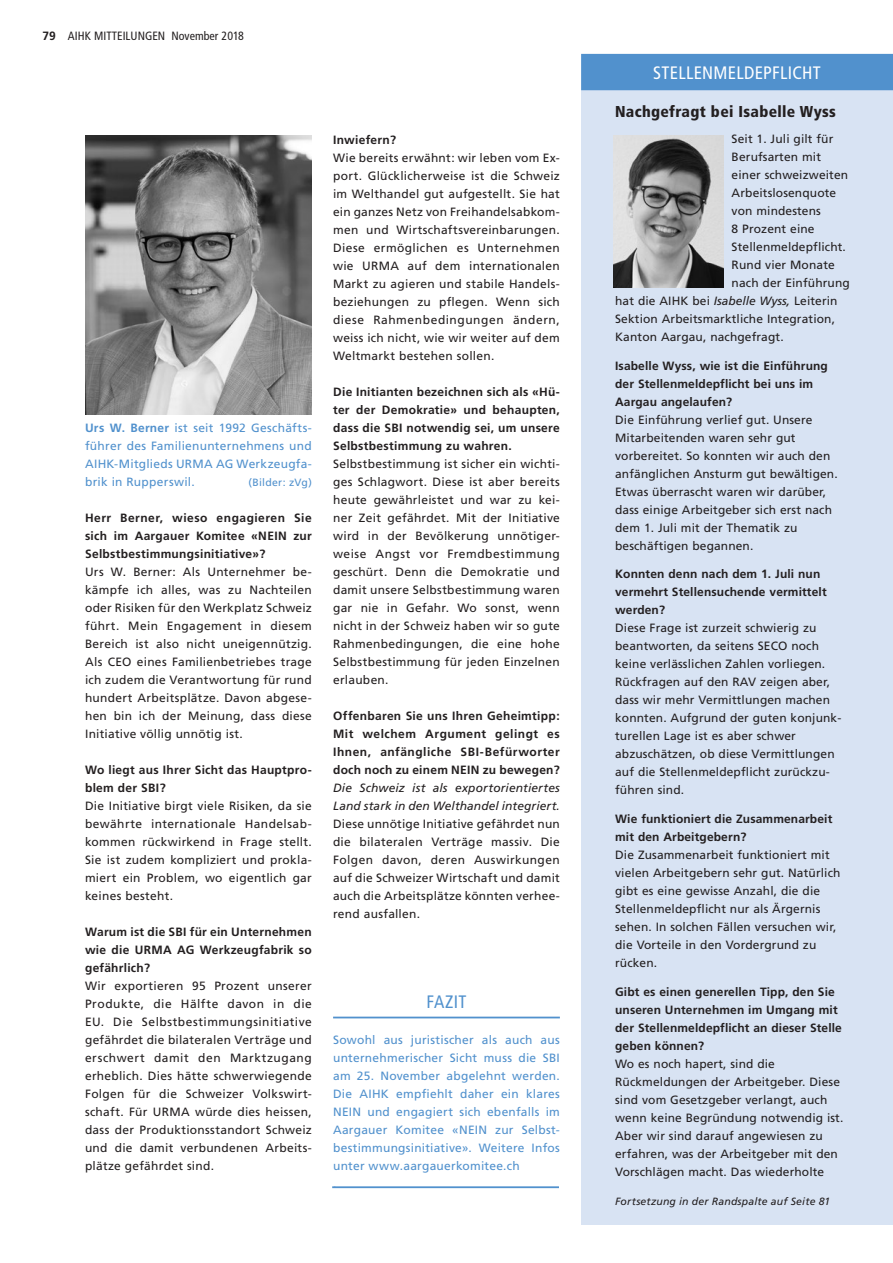
<style>
.page{position:relative;width:893px;height:1263px;background:#fff}
.page>*{position:absolute;margin:0;border:0;box-sizing:border-box;transform-origin:0 0}
.t1{font:condensed 18px "Frutiger";letter-spacing:.02em;color:#fff}
.t2{font:condensed 18px "Frutiger";letter-spacing:.015em;color:#5191cd}
.t3{font:900 condensed 15.75px "Frutiger";letter-spacing:.02em;color:#231f20}
.t4{font:12px/18px "Frutiger";letter-spacing:.01em;color:#231f20;text-align:justify}
.t5{font:700 12px/18px "Frutiger";letter-spacing:.01em;color:#231f20}
.t6{font:12px/18px "Frutiger";letter-spacing:.02em;color:#5191cd;text-align:justify}
.t7{font:italic 12px/18px "Frutiger";letter-spacing:.01em;color:#231f20}
.t8{font:condensed 12px "Frutiger";color:#231f20}
.t9{font:italic 10.5px "Frutiger";letter-spacing:.02em;color:#231f20}
.t10{font:10.5px "Frutiger";letter-spacing:.02em;color:#5191cd}
.s1{font-family:"Frutiger LT";font-weight:700;font-stretch:normal}
.s2{font-weight:700}
.s3{font-style:italic}
</style>
<div class="page">
<hr style="left:333px;top:1017px;width:227px;height:1px;background:#5191cd">
<hr style="left:332px;top:1186px;width:227px;height:2px;background:#5191cd">
<img style="left:85px;top:135px;width:227px;height:279px">
<div style="left:581px;top:54px;width:312px;height:1170px;background:#d8e3f3"></div>
<div style="left:581px;top:54px;width:312px;height:36px;background:#5191cd"></div>
<img style="left:613px;top:135px;width:110px;height:152px">
<p class="t8" style="left:43px;top:29px;width:203px"><span class="s1">79</span> AIHK MITTEILUNGEN November 2018</p>
<p class="t6" style="left:85px;top:419px;width:228px"><span class="s2">Urs W. Berner</span> ist seit 1992 Geschäfts&shy;führer des Familienunternehmens und AIHK-Mitglieds URMA AG Werkzeugfa&shy;brik in Rupperswil.</p>
<p class="t10" style="left:248px;top:476px;width:65px">(Bilder: zVg)</p>
<p class="t5" style="left:85px;top:509px;width:228px;text-align:justify">Herr Berner, wieso engagieren Sie sich im Aargauer Komitee «NEIN zur Selbstbestimmungsinitiative»?</p>
<p class="t4" style="left:85px;top:563px;width:228px">Urs W. Berner: Als Unternehmer be&shy;kämpfe ich alles, was zu Nachteilen oder Risiken für den Werkplatz Schweiz führt. Mein Engagement in diesem Bereich ist also nicht uneigennützig.<br>Als CEO eines Familienbetriebes trage ich zudem die Verantwortung für rund hundert Arbeitsplätze. Davon abgese&shy;hen bin ich der Meinung, dass diese Initiative völlig unnötig ist.</p>
<p class="t5" style="left:85px;top:761px;width:228px">Wo liegt aus Ihrer Sicht das Hauptpro&shy;blem der SBI?</p>
<p class="t4" style="left:85px;top:797px;width:228px">Die Initiative birgt viele Risiken, da sie bewährte internationale Handelsab&shy;kommen rückwirkend in Frage stellt.<br>Sie ist zudem kompliziert und prokla&shy;miert ein Problem, wo eigentlich gar keines besteht.</p>
<p class="t5" style="left:85px;top:923px;width:228px;text-align:justify">Warum ist die SBI für ein Unternehmen wie die URMA AG Werkzeugfabrik so gefährlich?</p>
<p class="t4" style="left:85px;top:977px;width:228px">Wir exportieren 95 Prozent unserer Produkte, die Hälfte davon in die EU. Die Selbstbestimmungsinitiative gefährdet die bilateralen Verträge und erschwert damit den Marktzugang erheblich. Dies hätte schwerwiegende Folgen für die Schweizer Volkswirt&shy;schaft. Für URMA würde dies heissen, dass der Produktionsstandort Schweiz und die damit verbundenen Arbeits&shy;plätze gefährdet sind.</p>
<p class="t5" style="left:333px;top:131px;width:64px">Inwiefern?</p>
<p class="t4" style="left:333px;top:149px;width:228px">Wie bereits erwähnt: wir leben vom Ex&shy;port. Glücklicherweise ist die Schweiz im Welthandel gut aufgestellt. Sie hat ein ganzes Netz von Freihandelsabkom&shy;men und Wirtschaftsvereinbarungen.<br>Diese ermöglichen es Unternehmen wie URMA auf dem internationalen Markt zu agieren und stabile Handels&shy;beziehungen zu pflegen. Wenn sich diese Rahmenbedingungen ändern, weiss ich nicht, wie wir weiter auf dem Weltmarkt bestehen sollen.</p>
<p class="t5" style="left:333px;top:383px;width:228px;text-align:justify">Die Initianten bezeichnen sich als «Hü&shy;ter der Demokratie» und behaupten, dass die SBI notwendig sei, um unsere Selbstbestimmung zu wahren.</p>
<p class="t4" style="left:333px;top:455px;width:228px">Selbstbestimmung ist sicher ein wichti&shy;ges Schlagwort. Diese ist aber bereits heute gewährleistet und war zu kei&shy;ner Zeit gefährdet. Mit der Initiative wird in der Bevölkerung unnötiger&shy;weise Angst vor Fremdbestimmung geschürt. Denn die Demokratie und damit unsere Selbstbestimmung waren gar nie in Gefahr. Wo sonst, wenn nicht in der Schweiz haben wir so gute Rahmenbedingungen, die eine hohe Selbstbestimmung für jeden Einzelnen erlauben.</p>
<p class="t5" style="left:333px;top:707px;width:228px;text-align:justify">Offenbaren Sie uns Ihren Geheimtipp:<br>Mit welchem Argument gelingt es Ihnen, anfängliche SBI-Befürworter doch noch zu einem NEIN zu bewegen?</p>
<p class="t7" style="left:333px;top:779px;width:228px">Die Schweiz ist als exportorientiertes<br>Land stark in den Welthandel integriert.</p>
<p class="t4" style="left:333px;top:815px;width:228px">Diese unnötige Initiative gefährdet nun die bilateralen Verträge massiv. Die Folgen davon, deren Auswirkungen auf die Schweizer Wirtschaft und damit auch die Arbeitsplätze könnten verhee&shy;rend ausfallen.</p>
<h1 class="t2" style="left:427px;top:991px;width:41px">FAZIT</h1>
<p class="t6" style="left:333px;top:1031px;width:228px">Sowohl aus juristischer als auch aus unternehmerischer Sicht muss die SBI am 25. November abgelehnt werden.<br>Die AIHK empfiehlt daher ein klares NEIN und engagiert sich ebenfalls im Aargauer Komitee «NEIN zur Selbst&shy;bestimmungsinitiative». Weitere Infos unter www.aargauerkomitee.ch</p>
<h1 class="t1" style="left:653px;top:62px;width:169px">STELLENMELDEPFLICHT</h1>
<h2 class="t3" style="left:615px;top:102px;width:222px">Nachgefragt bei Isabelle Wyss</h2>
<p class="t4" style="left:732px;top:130px;width:103px">Seit 1. Juli gilt für</p>
<p class="t4" style="left:732px;top:148px;width:91px">Berufsarten mit</p>
<p class="t4" style="left:732px;top:166px;width:118px">einer schweizweiten</p>
<p class="t4" style="left:732px;top:184px;width:106px">Arbeitslosenquote</p>
<p class="t4" style="left:732px;top:202px;width:91px">von mindestens</p>
<p class="t4" style="left:732px;top:220px;width:84px">8 Prozent eine</p>
<p class="t4" style="left:732px;top:238px;width:116px">Stellenmeldepflicht.</p>
<p class="t4" style="left:732px;top:256px;width:105px">Rund vier Monate</p>
<p class="t4" style="left:732px;top:274px;width:120px">nach der Einführung</p>
<p class="t4" style="left:615px;top:292px;width:224px">hat die AIHK bei <span class="s3">Isabelle Wyss,</span> Leiterin</p>
<p class="t4" style="left:615px;top:310px;width:221px">Sektion Arbeitsmarktliche Integration,</p>
<p class="t4" style="left:615px;top:328px;width:170px">Kanton Aargau, nachgefragt.</p>
<p class="t5" style="left:615px;top:356px;width:214px">Isabelle Wyss, wie ist die Einführung der Stellenmeldepflicht bei uns im<br>Aargau angelaufen?</p>
<p class="t4" style="left:615px;top:410px;width:224px;text-align:left">Die Einführung verlief gut. Unsere Mitarbeitenden waren sehr gut vorbereitet. So konnten wir auch den anfänglichen Ansturm gut bewältigen.<br>Etwas überrascht waren wir darüber, dass einige Arbeitgeber sich erst nach dem 1. Juli mit der Thematik zu beschäftigen begannen.</p>
<p class="t5" style="left:615px;top:565px;width:213px">Konnten denn nach dem 1. Juli nun vermehrt Stellensuchende vermittelt werden?</p>
<p class="t4" style="left:615px;top:619px;width:227px;text-align:left">Diese Frage ist zurzeit schwierig zu beantworten, da seitens SECO noch keine verlässlichen Zahlen vorliegen.<br>Rückfragen auf den RAV zeigen aber, dass wir mehr Vermittlungen machen konnten. Aufgrund der guten konjunk&shy;turellen Lage ist es aber schwer abzuschätzen, ob diese Vermittlungen auf die Stellenmeldepflicht zurückzu&shy;führen sind.</p>
<p class="t5" style="left:615px;top:810px;width:219px">Wie funktioniert die Zusammenarbeit mit den Arbeitgebern?</p>
<p class="t4" style="left:615px;top:846px;width:227px;text-align:left">Die Zusammenarbeit funktioniert mit vielen Arbeitgebern sehr gut. Natürlich gibt es eine gewisse Anzahl, die die Stellenmeldepflicht nur als Ärgernis sehen. In solchen Fällen versuchen wir, die Vorteile in den Vordergrund zu rücken.</p>
<p class="t5" style="left:615px;top:982px;width:228px">Gibt es einen generellen Tipp, den Sie unseren Unternehmen im Umgang mit der Stellenmeldepflicht an dieser Stelle geben können?</p>
<p class="t4" style="left:615px;top:1054px;width:230px;text-align:left">Wo es noch hapert, sind die Rückmeldungen der Arbeitgeber. Diese sind vom Gesetzgeber verlangt, auch wenn keine Begründung notwendig ist.<br>Aber wir sind darauf angewiesen zu erfahren, was der Arbeitgeber mit den Vorschlägen macht. Das wiederholte</p>
<p class="t9" style="left:615px;top:1195px;width:217px">Fortsetzung in der Randspalte auf Seite 81</p>
</div>
